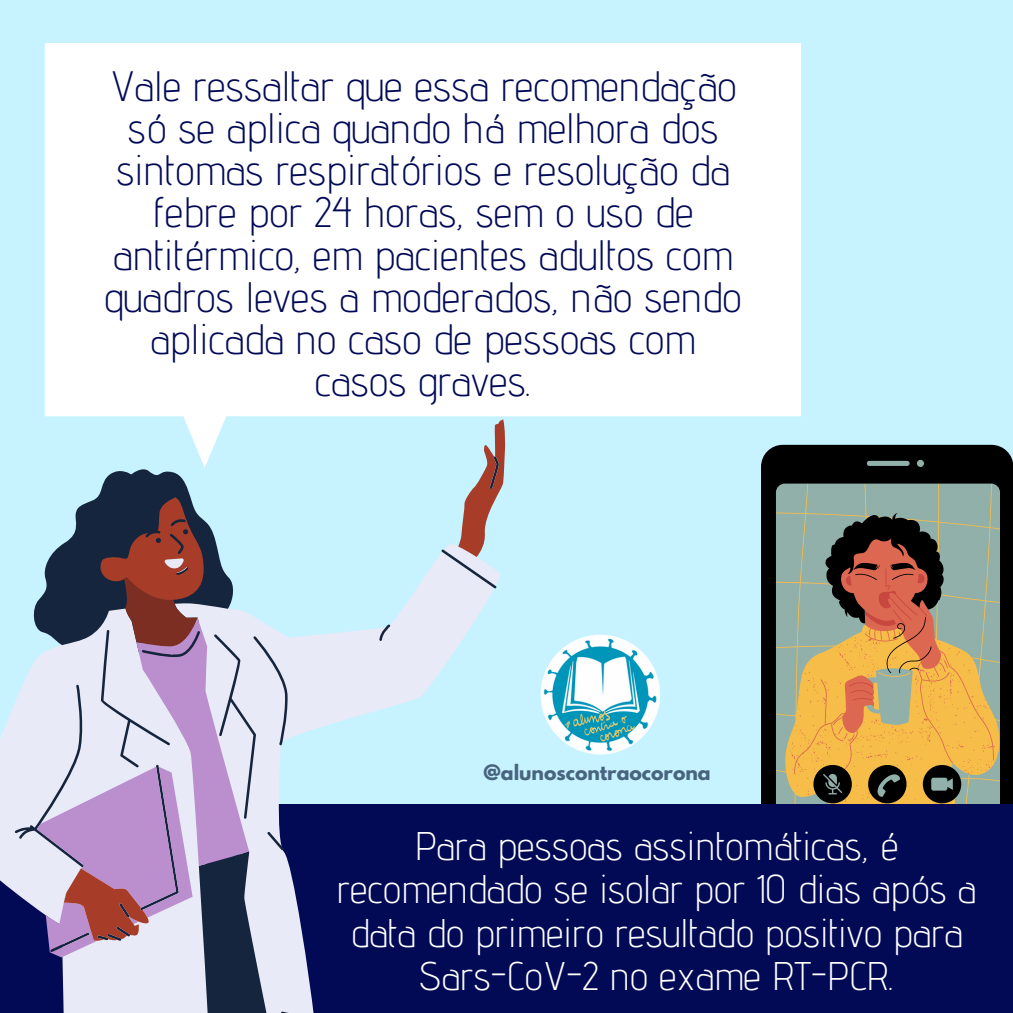
<style>
.page{position:relative;width:1013px;height:1013px;background:#fff}
.page>*{position:absolute;margin:0;border:0;box-sizing:border-box;transform-origin:0 0}
.t1{font:300 42.5px/42.2px "Advent Pro";color:#020a56;text-align:center}
.t2{font:300 40px/43.1px "Advent Pro";color:#fff;text-align:center}
.t3{font:700 18.75px "League Spartan";color:#49647f}
</style>
<div class="page">
<div style="left:0;top:0;width:1012px;height:1012px;background:#c6f3ff"></div>
<div style="left:45px;top:43px;width:756px;height:405px;background:#fff"></div>
<svg style="left:761px;top:445px;width:251px;height:359px;background:#877957"></svg>
<div style="left:0;top:804px;width:1012px;height:208px;background:#020a56"></div>
<svg style="left:0;top:703px;width:15px;height:190px;background:#dde3f2"></svg>
<svg style="left:15px;top:543px;width:49px;height:469px"></svg>
<svg style="left:37px;top:617px;width:27px;height:340px;background:#c3c1d9"></svg>
<svg style="left:64px;top:419px;width:441px;height:593px"></svg>
<svg style="left:124px;top:577px;width:73px;height:70px;background:#8f4a45"></svg>
<img style="left:495px;top:631px;width:166px;height:155px">
<p class="t1" style="left:104px;top:64px;width:638px">Vale ressaltar que essa recomendação só se aplica quando há melhora dos sintomas respiratórios e resolução da febre por 24 horas, sem o uso de antitérmico, em pacientes adultos com quadros leves a moderados, não sendo aplicada no caso de pessoas com casos graves.</p>
<p class="t3" style="left:483px;top:763px;width:229px">@alunoscontraocorona</p>
<p class="t2" style="left:337px;top:824px;width:641px">Para pessoas assintomáticas, é recomendado se isolar por 10 dias após a data do primeiro resultado positivo para Sars-CoV-2 no exame RT-PCR.</p>
</div>
